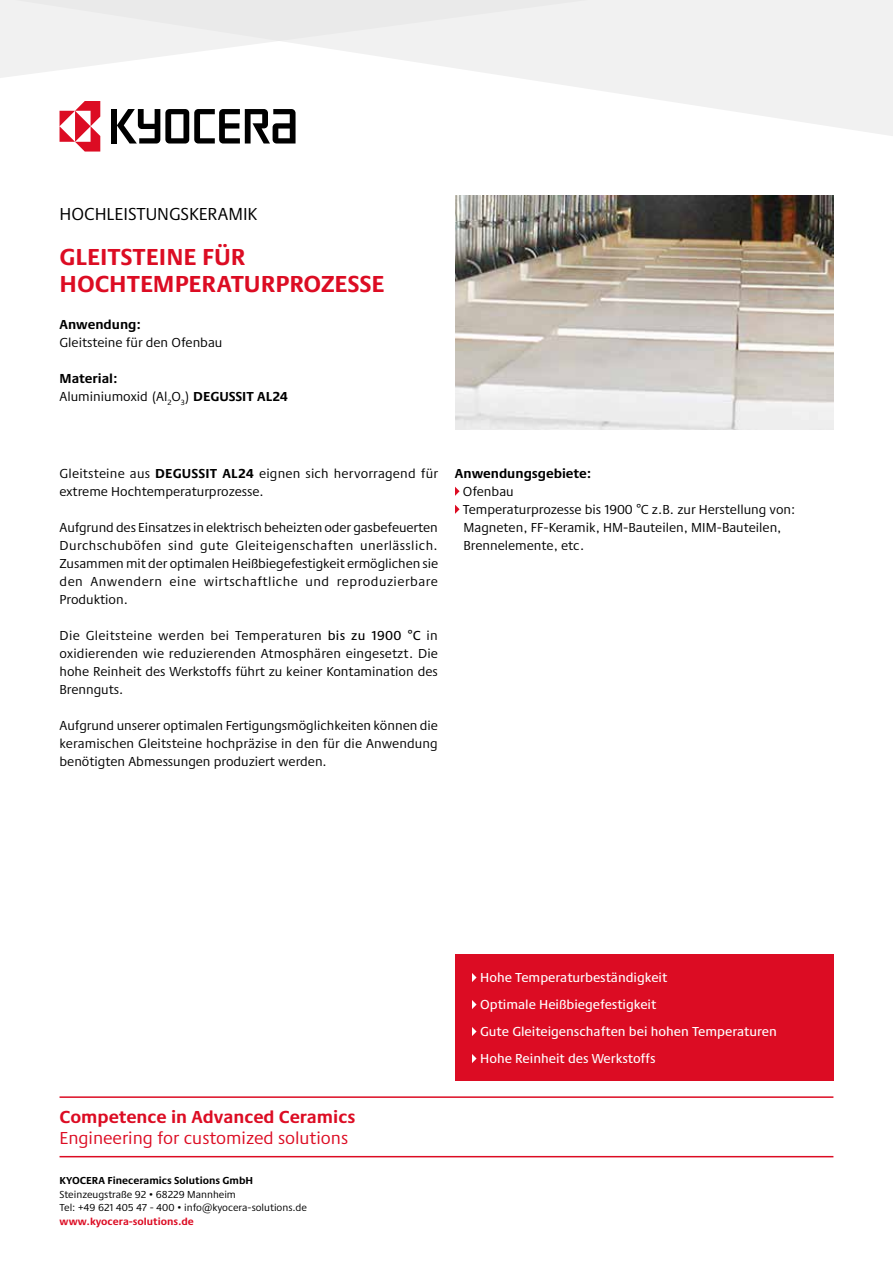
<style>
.page{position:relative;width:893px;height:1263px;background:#fff}
.page>*{position:absolute;margin:0;border:0;box-sizing:border-box;transform-origin:0 0}
.t1{font:700 24px/27px "Praxis Next";color:#dc0c23}
.t2{font:18px "Praxis Next";color:#dc0c23}
.t3{font:700 18px "Praxis Next";color:#dc0c23}
.t4{font:18px "Praxis Next";color:#000}
.t5{font:13.5px/18px "Praxis Next";color:#000;text-align:justify}
.t6{font:500 13.5px/27px "Praxis Next";color:#fff}
.t7{font:700 13.5px/18px "Praxis Next";color:#000}
.t8{font:10.5px/13.5px "Praxis Next";color:#000}
.t9{font:700 10.5px "Praxis Next";color:#000}
.t10{font:700 10.5px "Praxis Next";color:#dc0c23}
.s1{font-weight:400}
.s2{font-weight:700}
.s3{font-weight:500}
</style>
<div class="page">
<img style="left:455px;top:196px;width:378px;height:233px">
<svg style="left:59px;top:81px;width:834px;height:60px"></svg>
<svg style="left:0;top:0;width:893px;height:81px;fill:#f1f1f1"></svg>
<hr style="left:60px;top:1096px;width:773px;height:2px;background:#dc0c23">
<hr style="left:60px;top:1156px;width:773px;height:1px;background:#dc0c23">
<div style="left:111px;top:109px;width:5px;height:35px;background:#000"></div>
<svg style="left:117px;top:109px;width:179px;height:35px"></svg>
<svg style="left:60px;top:101px;width:40px;height:51px"></svg>
<svg style="left:455px;top:487px;width:5px;height:9px"></svg>
<svg style="left:455px;top:505px;width:5px;height:9px"></svg>
<div style="left:455px;top:954px;width:378px;height:126px;background:#dc0c23"></div>
<svg style="left:472px;top:973px;width:5px;height:9px"></svg>
<svg style="left:472px;top:1000px;width:5px;height:9px"></svg>
<svg style="left:472px;top:1027px;width:5px;height:9px"></svg>
<svg style="left:472px;top:1054px;width:5px;height:9px"></svg>
<h2 class="t4" style="left:60px;top:200px;width:199px">HOCHLEISTUNGSKERAMIK</h2>
<h1 class="t1" style="left:60px;top:242px;width:327px">GLEITSTEINE FÜR<br>HOCHTEMPERATURPROZESSE</h1>
<p class="t7" style="left:60px;top:315px;width:83px">Anwendung:</p>
<p class="t5" style="left:60px;top:333px;width:164px">Gleitsteine für den Ofenbau</p>
<p class="t7" style="left:60px;top:369px;width:230px">Material:<br><span class="s1">Aluminiumoxid (Al</span><sub>2</sub><span class="s1">O</span><sub>3</sub><span class="s1">)</span> DEGUSSIT AL24</p>
<p class="t5" style="left:60px;top:464px;width:380px">Gleitsteine aus <span class="s2">DEGUSSIT AL24</span> eignen sich hervorragend für extreme Hochtemperaturprozesse.</p>
<p class="t5" style="left:60px;top:518px;width:380px">Aufgrund des Einsatzes in elektrisch beheizten oder gasbefeuerten Durchschuböfen sind gute Gleiteigenschaften unerlässlich.<br>Zusammen mit der optimalen Heißbiegefestigkeit ermöglichen sie den Anwendern eine wirtschaftliche und reproduzierbare Produktion.</p>
<p class="t5" style="left:60px;top:626px;width:380px">Die Gleitsteine werden bei Temperaturen <span class="s3">bis zu 1900 °C</span> in oxidierenden wie reduzierenden Atmosphären eingesetzt. Die hohe Reinheit des Werkstoffs führt zu keiner Kontamination des Brennguts.</p>
<p class="t5" style="left:60px;top:716px;width:380px">Aufgrund unserer optimalen Fertigungsmöglichkeiten können die keramischen Gleitsteine hochpräzise in den für die Anwendung benötigten Abmessungen produziert werden.</p>
<p class="t7" style="left:455px;top:464px;width:138px">Anwendungsgebiete:</p>
<p class="t5" style="left:463px;top:482px;width:334px;text-align:left">Ofenbau<br>Temperaturprozesse bis 1900 °C z.B. zur Herstellung von:<br>Magneten, FF-Keramik, HM-Bauteilen, MIM-Bauteilen, Brennelemente, etc.</p>
<h2 class="t3" style="left:60px;top:1103px;width:297px">Competence in Advanced Ceramics</h2>
<h2 class="t2" style="left:60px;top:1124px;width:290px">Engineering for customized solutions</h2>
<p class="t9" style="left:60px;top:1172px;width:195px">KYOCERA Fineceramics Solutions GmbH</p>
<p class="t8" style="left:60px;top:1187px;width:249px">Steinzeugstraße 92 • 68229 Mannheim<br>Tel: +49 621 405 47 - 400 • info@kyocera-solutions.de</p>
<p class="t10" style="left:60px;top:1213px;width:136px">www.kyocera-solutions.de</p>
<p class="t6" style="left:480px;top:964px;width:298px">Hohe Temperaturbeständigkeit<br>Optimale Heißbiegefestigkeit<br>Gute Gleiteigenschaften bei hohen Temperaturen Hohe Reinheit des Werkstoffs</p>
</div>
